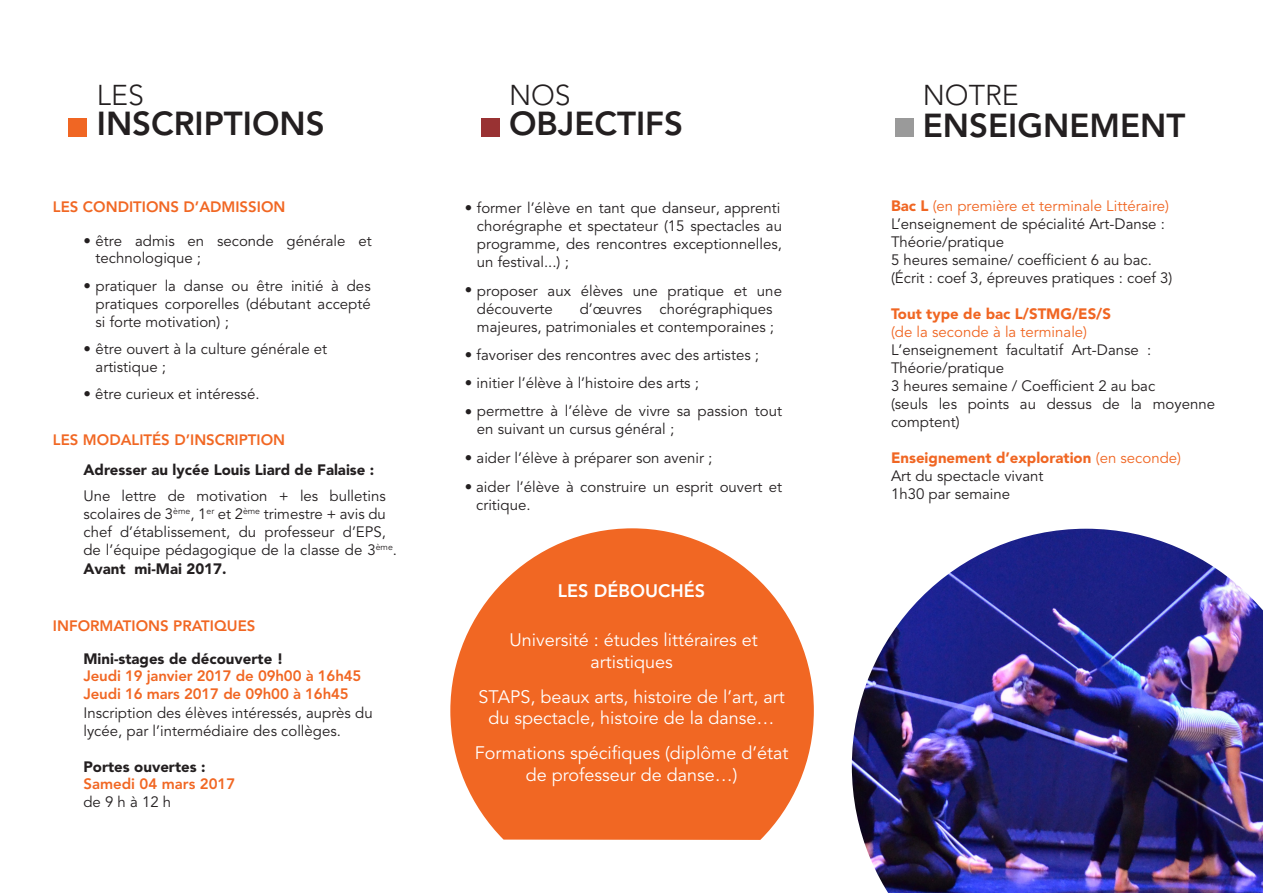
<style>
.page{position:relative;width:1263px;height:893px;background:#fff}
.page>*{position:absolute;margin:0;border:0;box-sizing:border-box;transform-origin:0 0}
.t1{font:800 33px "Avenir LT Std";color:#231f20}
.t2{font:300 28.5px "Avenir LT Std";color:#231f20}
.t3{font:18px/21.6px "Avenir LT Std";color:#fff;text-align:center}
.t4{font:800 18px "Avenir LT Std";color:#fff}
.t5{font:15px/18px "Avenir LT Std";color:#231f20}
.t6{font:800 15px/17.7px "Avenir LT Std";color:#f16723}
.t7{font:15px "Avenir LT Std";color:#f06623}
.t8{font:900 15px "Avenir LT Std";color:#231f20}
.s1{font-weight:900}
.s2{font-weight:800;color:#f16723}
.s3{font-weight:900;color:#231f20}
.s4{font-weight:400;color:#231f20}
.s5{font-weight:900;color:#f06623}
.s6{color:#f06623}
</style>
<div class="page">
<img style="left:851px;top:528px;width:412px;height:365px">
<svg style="left:450px;top:528px;width:364px;height:312px;fill:#f16723"></svg>
<div style="left:68px;top:118px;width:18px;height:18px;background:#f06623"></div>
<div style="left:482px;top:118px;width:18px;height:18px;background:#993233"></div>
<div style="left:895px;top:118px;width:19px;height:18px;background:#9a9a9a"></div>
<p class="t2" style="left:97px;top:79px;width:48px">LES</p>
<p class="t1" style="left:97px;top:104px;width:229px">INSCRIPTIONS</p>
<p class="t6" style="left:53px;top:198px;width:234px">LES CONDITIONS D’ADMISSION</p>
<p class="t5" style="left:96px;top:232px;width:278px;text-indent:-12px">• être admis en seconde générale et technologique ;</p>
<p class="t5" style="left:96px;top:277px;width:277px;text-align:justify;text-indent:-12px">• pratiquer la danse ou être initié à des pratiques corporelles (débutant accepté si forte motivation) ;</p>
<p class="t5" style="left:96px;top:340px;width:233px;text-indent:-12px">• être ouvert à la culture générale et artistique ;</p>
<p class="t5" style="left:83px;top:385px;width:178px">• être curieux et intéressé.</p>
<p class="t6" style="left:53px;top:431px;width:234px">LES MODALITÉS D’INSCRIPTION</p>
<p class="t8" style="left:83px;top:460px;width:292px">Adresser au lycée Louis Liard de Falaise :</p>
<p class="t5" style="left:83px;top:488px;width:315px">Une lettre de motivation + les bulletins scolaires de 3<sup>ème</sup>, 1<sup>er</sup> et 2<sup>ème</sup> trimestre + avis du chef d’établissement, du professeur d’EPS, de l’équipe pédagogique de la classe de 3<sup>ème</sup>.<br><span class="s1">Avant mi-Mai 2017.</span></p>
<p class="t6" style="left:53px;top:617px;width:204px">INFORMATIONS PRATIQUES</p>
<p class="t5" style="left:83px;top:650px;width:291px"><span class="s1">Mini-stages de découverte !<br></span><span class="s2">Jeudi 19 janvier 2017 de 09h00 à 16h45<br>Jeudi 16 mars 2017 de 09h00 à 16h45<br></span>Inscription des élèves intéressés, auprès du lycée, par l’intermédiaire des collèges.</p>
<p class="t6" style="left:83px;top:758px;width:153px"><span class="s3">Portes ouvertes :<br></span>Samedi 04 mars 2017 <span class="s4">de 9 h à 12 h</span></p>
<p class="t2" style="left:509px;top:79px;width:63px">NOS</p>
<p class="t1" style="left:509px;top:104px;width:176px">OBJECTIFS</p>
<p class="t5" style="left:477px;top:199px;width:307px;text-align:justify;text-indent:-12px">• former l’élève en tant que danseur, apprenti chorégraphe et spectateur (15 spectacles au programme, des rencontres exceptionnelles, un festival...) ;</p>
<p class="t5" style="left:477px;top:282px;width:307px;text-indent:-12px">• proposer aux élèves une pratique et une découverte</p>
<p class="t5" style="left:477px;top:300px;width:299px;text-align:right">d’œuvres chorégraphiques<br>majeures, patrimoniales et contemporaines ;</p>
<p class="t5" style="left:465px;top:346px;width:296px">• favoriser des rencontres avec des artistes ;</p>
<p class="t5" style="left:465px;top:374px;width:236px">• initier l’élève à l’histoire des arts ;</p>
<p class="t5" style="left:477px;top:403px;width:307px;text-indent:-12px">• permettre à l’élève de vivre sa passion tout en suivant un cursus général ;</p>
<p class="t5" style="left:465px;top:449px;width:249px">• aider l’élève à préparer son avenir ;</p>
<p class="t5" style="left:476px;top:478px;width:308px;text-indent:-11px">• aider l’élève à construire un esprit ouvert et critique.</p>
<p class="t4" style="left:558px;top:580px;width:149px">LES DÉBOUCHÉS</p>
<p class="t3" style="left:509px;top:629px;width:250px">Université : études littéraires et artistiques</p>
<p class="t3" style="left:478px;top:686px;width:308px">STAPS, beaux arts, histoire de l’art, art</p>
<p class="t3" style="left:489px;top:708px;width:288px">du spectacle, histoire de la danse…</p>
<p class="t3" style="left:475px;top:743px;width:315px">Formations spécifiques (diplôme d’état</p>
<p class="t3" style="left:526px;top:764px;width:213px">de professeur de danse…)</p>
<p class="t2" style="left:923px;top:79px;width:98px">NOTRE</p>
<p class="t1" style="left:923px;top:106px;width:264px">ENSEIGNEMENT</p>
<p class="t7" style="left:891px;top:197px;width:279px"><span class="s1">Bac L</span> (en première et terminale Littéraire)</p>
<p class="t5" style="left:891px;top:215px;width:275px">L’enseignement de spécialité Art-Danse :</p>
<p class="t5" style="left:891px;top:233px;width:115px">Théorie/pratique</p>
<p class="t5" style="left:891px;top:251px;width:262px">5 heures semaine/ coefficient 6 au bac.</p>
<p class="t5" style="left:891px;top:269px;width:283px">(Écrit : coef 3, épreuves pratiques : coef 3)</p>
<p class="t5" style="left:891px;top:305px;width:326px"><span class="s5">Tout type de bac L/STMG/ES/S<br></span><span class="s6">(de la seconde à la terminale)<br></span>L’enseignement facultatif Art-Danse :<br>Théorie/pratique<br>3 heures semaine / Coefficient 2 au bac<br>(seuls les points au dessus de la moyenne comptent)</p>
<p class="t5" style="left:891px;top:450px;width:292px"><span class="s5">Enseignement d’exploration</span> <span class="s6">(en seconde)<br></span>Art du spectacle vivant<br>1h30 par semaine</p>
</div>
